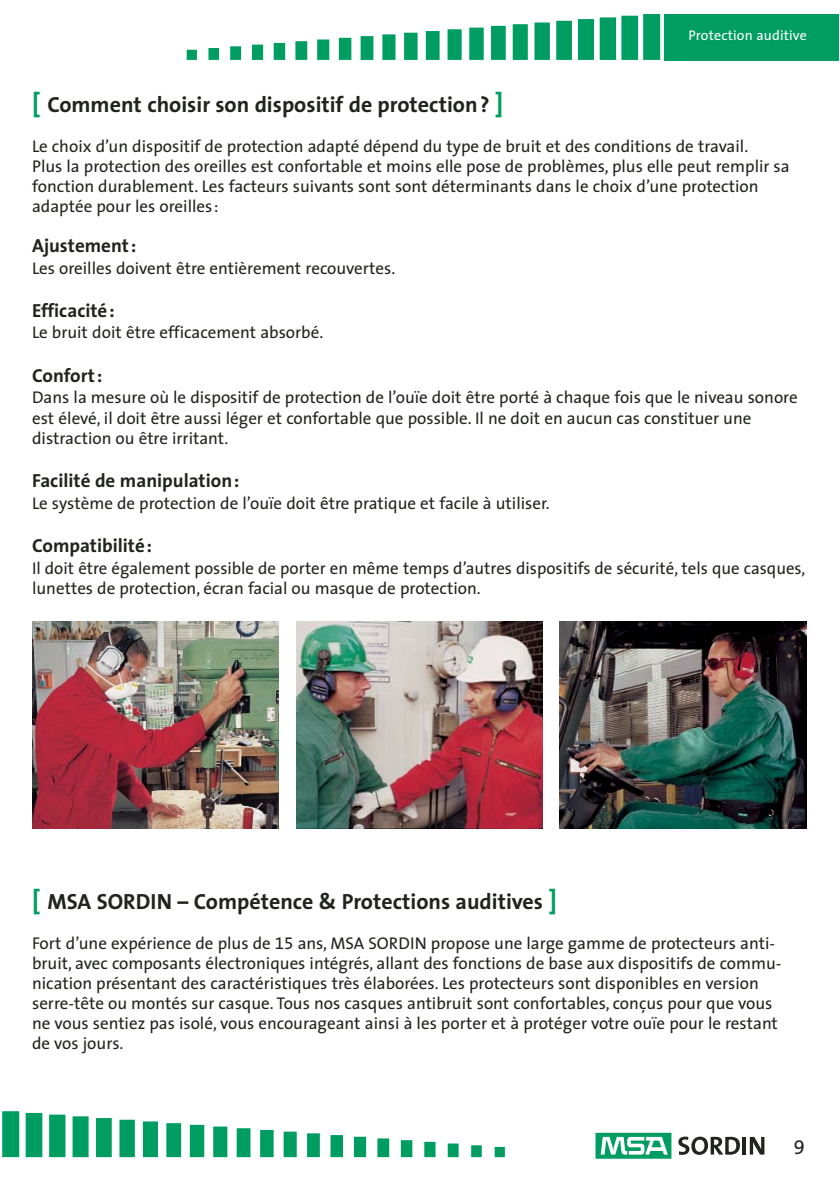
<style>
.page{position:relative;width:840px;height:1191px;background:#fff}
.page>*{position:absolute;margin:0;border:0;box-sizing:border-box;transform-origin:0 0}
.t1{font:700 22px "The Sans Spezial";color:#20231e}
.t2{font:20px "The Sans Spezial";color:#20231e}
.t3{font:700 19px "The Sans Spezial";color:#20231e}
.t4{font:17px/20px "The Sans Spezial";color:#20231e}
.t5{font:14px "The Sans Spezial";letter-spacing:.01em;color:#fff}
.s1{font-size:26px;color:#009d63}
</style>
<div class="page">
<div style="left:595px;top:1133px;width:75px;height:25px;background:#009d63"></div>
<svg style="left:600px;top:1136px;width:67px;height:18px"></svg>
<svg style="left:678px;top:1136px;width:61px;height:18px"></svg>
<hr style="left:742px;top:1136px;width:3px;height:18px;background:#20231e">
<svg style="left:749px;top:1136px;width:15px;height:18px"></svg>
<div style="left:2px;top:1111px;width:17px;height:46px;background:#009d63"></div>
<svg style="left:26px;top:1113px;width:16px;height:44px"></svg>
<svg style="left:49px;top:1114px;width:16px;height:43px"></svg>
<svg style="left:72px;top:1116px;width:17px;height:41px"></svg>
<svg style="left:96px;top:1118px;width:16px;height:39px"></svg>
<svg style="left:119px;top:1119px;width:16px;height:38px"></svg>
<svg style="left:143px;top:1121px;width:15px;height:36px"></svg>
<svg style="left:166px;top:1123px;width:15px;height:34px"></svg>
<svg style="left:190px;top:1124px;width:14px;height:33px"></svg>
<svg style="left:213px;top:1126px;width:14px;height:31px"></svg>
<svg style="left:236px;top:1128px;width:14px;height:29px"></svg>
<svg style="left:260px;top:1130px;width:13px;height:27px"></svg>
<svg style="left:283px;top:1131px;width:13px;height:26px"></svg>
<svg style="left:307px;top:1133px;width:13px;height:24px"></svg>
<svg style="left:330px;top:1135px;width:13px;height:22px"></svg>
<svg style="left:354px;top:1136px;width:12px;height:21px"></svg>
<svg style="left:377px;top:1138px;width:12px;height:19px"></svg>
<svg style="left:400px;top:1140px;width:12px;height:17px"></svg>
<svg style="left:424px;top:1141px;width:11px;height:16px"></svg>
<svg style="left:447px;top:1143px;width:11px;height:14px"></svg>
<svg style="left:471px;top:1145px;width:10px;height:12px"></svg>
<div style="left:494px;top:1147px;width:10px;height:10px;background:#009d63"></div>
<svg style="left:187px;top:14px;width:472px;height:46px"></svg>
<div style="left:664px;top:14px;width:174px;height:46px;background:#009d63"></div>
<img style="left:32px;top:621px;width:247px;height:207px">
<img style="left:296px;top:621px;width:246px;height:207px">
<img style="left:559px;top:621px;width:247px;height:207px">
<p class="t5" style="left:688px;top:30px;width:120px">Protection auditive</p>
<p class="t1" style="left:32px;top:96px;width:472px"><span class="s1">[</span> Comment choisir son dispositif de protection? <span class="s1">]</span></p>
<p class="t4" style="left:32px;top:138px;width:758px">Le choix d’un dispositif de protection adapté dépend du type de bruit et des conditions de travail.<br>Plus la protection des oreilles est confortable et moins elle pose de problèmes, plus elle peut remplir sa fonction durablement. Les facteurs suivants sont sont déterminants dans le choix d’une protection adaptée pour les oreilles:</p>
<p class="t3" style="left:32px;top:238px;width:106px">Ajustement :</p>
<p class="t4" style="left:32px;top:259px;width:364px">Les oreilles doivent être entièrement recouvertes.</p>
<p class="t3" style="left:32px;top:303px;width:84px">Efficacité :</p>
<p class="t4" style="left:32px;top:324px;width:292px">Le bruit doit être efficacement absorbé.</p>
<p class="t3" style="left:32px;top:368px;width:72px">Confort :</p>
<p class="t4" style="left:32px;top:389px;width:766px">Dans la mesure où le dispositif de protection de l’ouïe doit être porté à chaque fois que le niveau sonore est élevé, il doit être aussi léger et confortable que possible. Il ne doit en aucun cas constituer une distraction ou être irritant.</p>
<p class="t3" style="left:32px;top:474px;width:209px">Facilité de manipulation:</p>
<p class="t4" style="left:32px;top:495px;width:519px">Le système de protection de l’ouïe doit être pratique et facile à utiliser.</p>
<p class="t3" style="left:32px;top:538px;width:121px">Compatibilité :</p>
<p class="t4" style="left:32px;top:559px;width:774px">Il doit être également possible de porter en même temps d’autres dispositifs de sécurité, tels que casques, lunettes de protection, écran facial ou masque de protection.</p>
<p class="t1" style="left:32px;top:893px;width:526px"><span class="s1">[</span> MSA SORDIN – Compétence &amp; Protections auditives <span class="s1">]</span></p>
<p class="t4" style="left:32px;top:934px;width:750px">Fort d’une expérience de plus de 15 ans, MSA SORDIN propose une large gamme de protecteurs anti&shy;bruit, avec composants électroniques intégrés, allant des fonctions de base aux dispositifs de commu&shy;nication présentant des caractéristiques très élaborées. Les protecteurs sont disponibles en version serre-tête ou montés sur casque. Tous nos casques antibruit sont confortables, conçus pour que vous ne vous sentiez pas isolé, vous encourageant ainsi à les porter et à protéger votre ouïe pour le restant de vos jours.</p>
<p class="t2" style="left:793px;top:1139px;width:12px">9</p>
</div>
